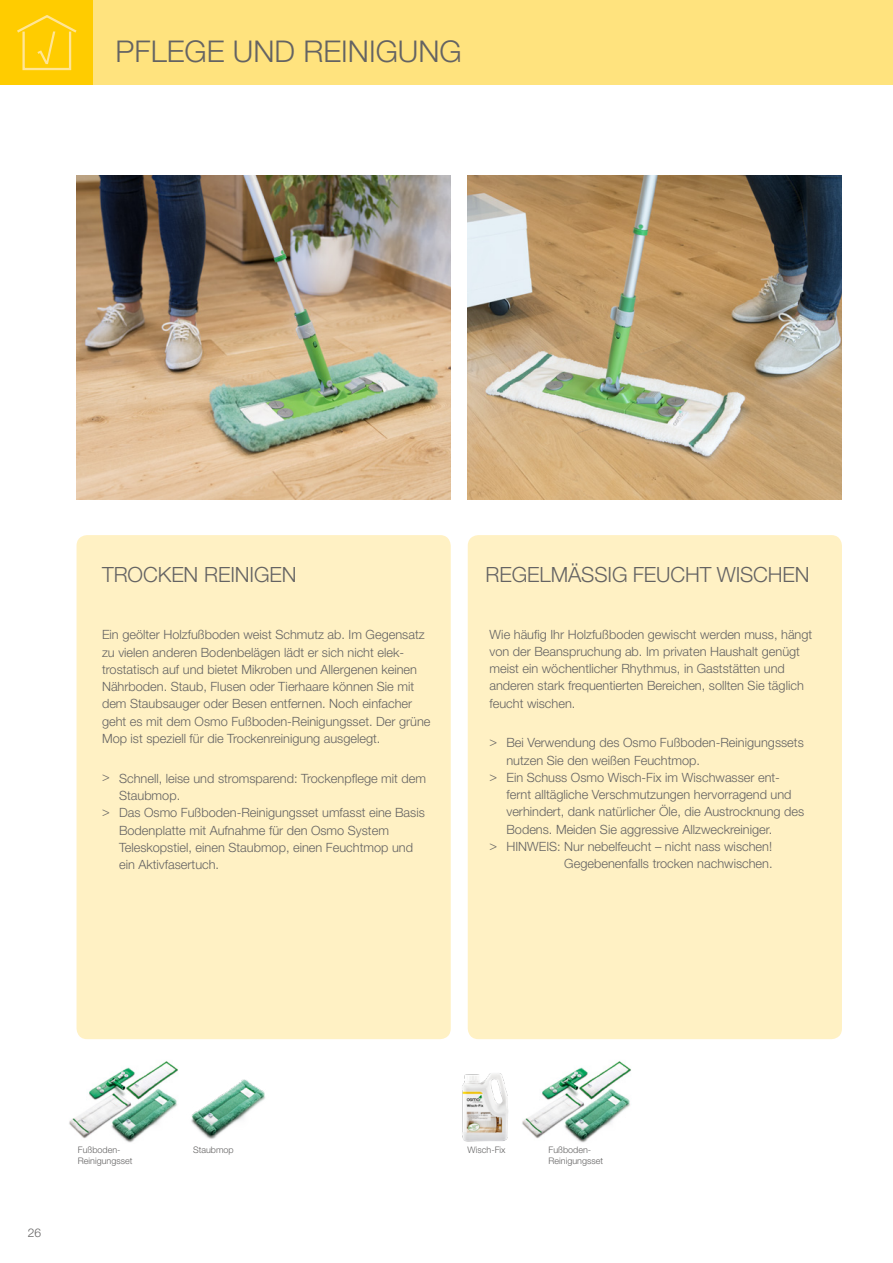
<style>
.page{position:relative;width:893px;height:1263px;background:#fff}
.page>*{position:absolute;margin:0;border:0;box-sizing:border-box;transform-origin:0 0}
.t1{font:300 30px "Helvetica Neue";color:#646363}
.t2{font:300 21px "Helvetica Neue";letter-spacing:-.005em;color:#646363}
.t3{font:300 12.75px/17.2px "Helvetica Neue";color:#646363}
.t4{font:300 12px "Helvetica Neue";color:#646363}
.t5{font:300 9px/10.8px "Helvetica Neue";color:#646363}
</style>
<div class="page">
<div style="left:0;top:0;width:94px;height:85px;background:#fc0"></div>
<div style="left:94px;top:0;width:799px;height:85px;background:#ffe37e"></div>
<svg style="left:17px;top:15px;width:60px;height:56px"></svg>
<img style="left:77px;top:175px;width:374px;height:324px">
<img style="left:468px;top:175px;width:374px;height:324px">
<div style="left:77px;top:535px;width:374px;height:504px;background:#fff1c4;border-radius:11px"></div>
<div style="left:468px;top:535px;width:374px;height:504px;background:#fff1c4;border-radius:11px"></div>
<img style="left:462px;top:1073px;width:46px;height:69px">
<img style="left:522px;top:1061px;width:109px;height:82px">
<img style="left:69px;top:1061px;width:109px;height:82px">
<img style="left:191px;top:1079px;width:74px;height:60px">
<h1 class="t1" style="left:116px;top:33px;width:348px">PFLEGE UND REINIGUNG</h1>
<h2 class="t2" style="left:102px;top:562px;width:196px">TROCKEN REINIGEN</h2>
<h2 class="t2" style="left:486px;top:562px;width:326px">REGELMÄSSIG FEUCHT WISCHEN</h2>
<p class="t3" style="left:102px;top:626px;width:330px">Ein geölter Holzfußboden weist Schmutz ab. Im Gegensatz zu vielen anderen Bodenbelägen lädt er sich nicht elek&shy;trostatisch auf und bietet Mikroben und Allergenen keinen Nährboden. Staub, Flusen oder Tierhaare können Sie mit dem Staubsauger oder Besen entfernen. Noch einfacher geht es mit dem Osmo Fußboden-Reinigungsset. Der grüne Mop ist speziell für die Trockenreinigung ausgelegt.</p>
<p class="t3" style="left:102px;top:769px;width:326px">&gt; Schnell, leise und stromsparend: Trockenpflege mit dem</p>
<p class="t3" style="left:119px;top:786px;width:63px">Staubmop.</p>
<p class="t3" style="left:102px;top:804px;width:324px">&gt; Das Osmo Fußboden-Reinigungsset umfasst eine Basis</p>
<p class="t3" style="left:119px;top:821px;width:271px">Bodenplatte mit Aufnahme für den Osmo System</p>
<p class="t3" style="left:119px;top:838px;width:296px">Teleskopstiel, einen Staubmop, einen Feuchtmop und</p>
<p class="t3" style="left:119px;top:855px;width:102px">ein Aktivfasertuch.</p>
<p class="t3" style="left:489px;top:625px;width:324px">Wie häufig Ihr Holzfußboden gewischt werden muss, hängt von der Beanspruchung ab. Im privaten Haushalt genügt meist ein wöchentlicher Rhythmus, in Gaststätten und anderen stark frequentierten Bereichen, sollten Sie täglich feucht wischen.</p>
<p class="t3" style="left:489px;top:734px;width:316px">&gt; Bei Verwendung des Osmo Fußboden-Reinigungssets</p>
<p class="t3" style="left:506px;top:751px;width:195px">nutzen Sie den weißen Feuchtmop.</p>
<p class="t3" style="left:489px;top:768px;width:292px">&gt; Ein Schuss Osmo Wisch-Fix im Wischwasser ent-</p>
<p class="t3" style="left:506px;top:786px;width:287px">fernt alltägliche Verschmutzungen hervorragend und</p>
<p class="t3" style="left:506px;top:803px;width:299px">verhindert, dank natürlicher Öle, die Austrocknung des</p>
<p class="t3" style="left:506px;top:820px;width:267px">Bodens. Meiden Sie aggressive Allzweckreiniger.</p>
<p class="t3" style="left:489px;top:837px;width:284px">&gt; HINWEIS: Nur nebelfeucht – nicht nass wischen!</p>
<p class="t3" style="left:564px;top:855px;width:210px">Gegebenenfalls trocken nachwischen.</p>
<p class="t4" style="left:28px;top:1225px;width:15px">26</p>
<p class="t5" style="left:78px;top:1144px;width:44px">Fußboden-</p>
<p class="t5" style="left:193px;top:1144px;width:42px">Staubmop</p>
<p class="t5" style="left:468px;top:1144px;width:40px">Wisch-Fix</p>
<p class="t5" style="left:78px;top:1155px;width:56px">Reinigungsset</p>
<p class="t5" style="left:549px;top:1144px;width:56px">Fußboden-<br>Reinigungsset</p>
</div>
